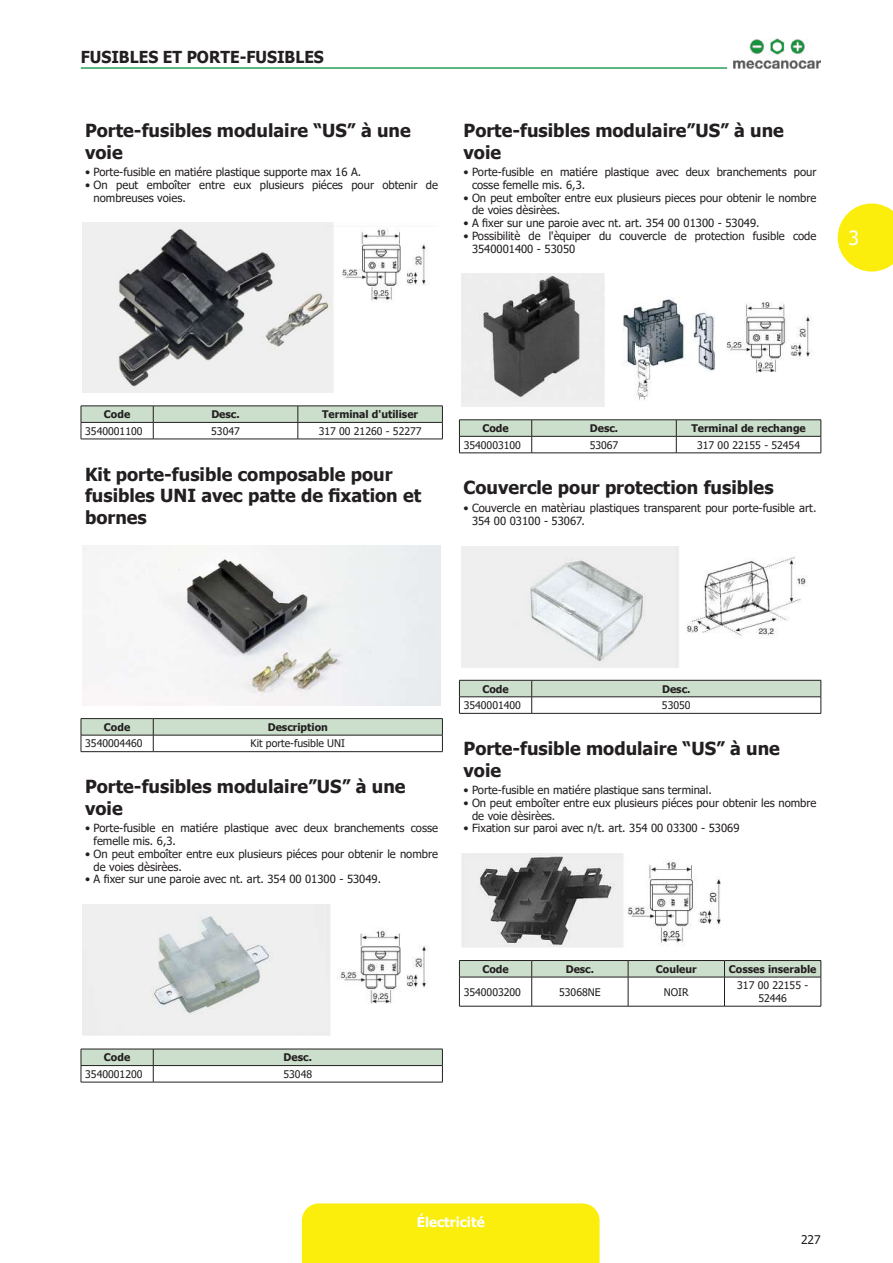
<style>
.page{position:relative;width:893px;height:1263px;background:#fff}
.page>*{position:absolute;margin:0;border:0;box-sizing:border-box;transform-origin:0 0}
.t1{font:19.5px "Tahoma";color:#fff}
.t2{font:700 18px/21.6px "Tahoma";color:#231f20}
.t3{font:700 16.5px "Tahoma";color:#231f20;scale:.95 1}
.t4{font:700 13.5px "Tahoma";color:#fff}
.t5{font:12px "Tahoma";color:#231f20}
.t6{font:11.25px/12.8px "Tahoma";color:#231f20}
.t7{font:10.5px/12.6px "Tahoma";color:#231f20;text-align:center}
.t8{font:700 10.5px "Tahoma";color:#231f20}
</style>
<div class="page">
<div style="left:302px;top:1203px;width:298px;height:60px;background:#fbed0c"></div>
<svg style="left:838px;top:203px;width:55px;height:69px"></svg>
<img style="left:733px;top:38px;width:88px;height:31px">
<hr style="left:81px;top:67px;width:646px;height:2px;background:#2a9e59">
<img style="left:83px;top:223px;width:344px;height:170px">
<svg style="left:81px;top:406px;width:362px;height:33px"></svg>
<hr style="left:81px;top:439px;width:72px;height:1px;background:#231f20">
<hr style="left:153px;top:439px;width:145px;height:1px;background:#231f20">
<hr style="left:298px;top:439px;width:145px;height:1px;background:#231f20">
<img style="left:83px;top:545px;width:357px;height:161px">
<hr style="left:81px;top:718px;width:72px;height:1px;background:#231f20">
<hr style="left:153px;top:718px;width:290px;height:1px;background:#231f20">
<svg style="left:81px;top:719px;width:362px;height:32px"></svg>
<hr style="left:81px;top:751px;width:72px;height:1px;background:#231f20">
<hr style="left:153px;top:751px;width:290px;height:1px;background:#231f20">
<img style="left:83px;top:905px;width:346px;height:131px">
<svg style="left:81px;top:1049px;width:362px;height:33px"></svg>
<hr style="left:81px;top:1082px;width:72px;height:1px;background:#231f20">
<hr style="left:153px;top:1082px;width:290px;height:1px;background:#231f20">
<img style="left:461px;top:274px;width:351px;height:133px">
<hr style="left:459px;top:419px;width:73px;height:1px;background:#231f20">
<hr style="left:532px;top:419px;width:144px;height:1px;background:#231f20">
<hr style="left:676px;top:419px;width:145px;height:1px;background:#231f20">
<svg style="left:459px;top:420px;width:363px;height:33px"></svg>
<hr style="left:459px;top:453px;width:73px;height:1px;background:#231f20">
<hr style="left:532px;top:453px;width:144px;height:1px;background:#231f20">
<hr style="left:676px;top:453px;width:145px;height:1px;background:#231f20">
<img style="left:461px;top:546px;width:347px;height:121px">
<svg style="left:459px;top:680px;width:363px;height:33px"></svg>
<hr style="left:459px;top:713px;width:73px;height:1px;background:#231f20">
<hr style="left:532px;top:713px;width:289px;height:1px;background:#231f20">
<img style="left:461px;top:854px;width:260px;height:93px">
<svg style="left:459px;top:960px;width:363px;height:46px"></svg>
<hr style="left:459px;top:1006px;width:73px;height:1px;background:#231f20">
<hr style="left:532px;top:1006px;width:96px;height:1px;background:#231f20">
<hr style="left:628px;top:1006px;width:96px;height:1px;background:#231f20">
<hr style="left:724px;top:1006px;width:97px;height:1px;background:#231f20">
<h3 class="t3" style="left:81px;top:45px;width:21px">Fusibles</h3>
<h3 class="t3" style="left:163px;top:45px;width:99px">et porte-fusibles</h3>
<h2 class="t2" style="left:85px;top:120px;width:327px">Porte-fusibles modulaire “US” à une voie</h2>
<p class="t6" style="left:85px;top:166px;width:278px">• Porte-fusible en matiére plastique supporte max 16 A.</p>
<p class="t6" style="left:94px;top:179px;width:346px;text-indent:-9px">• On peut emboîter entre eux plusieurs piéces pour obtenir de nombreuses voies.</p>
<h2 class="t2" style="left:463px;top:120px;width:322px">Porte-fusibles modulaire”US” à une voie</h2>
<p class="t6" style="left:472px;top:166px;width:346px;text-indent:-9px">• Porte-fusible en matiére plastique avec deux branchements pour cosse femelle mis. 6,3.</p>
<p class="t6" style="left:472px;top:192px;width:346px;text-indent:-9px">• On peut emboîter entre eux plusieurs pieces pour obtenir le nombre de voies dèsirèes.</p>
<p class="t6" style="left:463px;top:217px;width:298px">• A fixer sur une paroie avec nt. art. 354 00 01300 - 53049.</p>
<p class="t6" style="left:472px;top:230px;width:346px;text-indent:-9px">• Possibilitè de l'èquiper du couvercle de protection fusible code<br>3540001400 - 53050</p>
<h1 class="t1" style="left:848px;top:225px;width:12px">3</h1>
<p class="t8" style="left:104px;top:407px;width:28px">Code</p>
<p class="t8" style="left:211px;top:407px;width:30px">Desc.</p>
<p class="t8" style="left:322px;top:407px;width:97px">Terminal d'utiliser</p>
<p class="t7" style="left:85px;top:425px;width:59px">3540001100</p>
<p class="t7" style="left:211px;top:425px;width:30px">53047</p>
<p class="t7" style="left:319px;top:425px;width:104px">317 00 21260 - 52277</p>
<h2 class="t2" style="left:85px;top:464px;width:338px">Kit porte-fusible composable pour fusibles UNI avec patte de fixation et bornes</h2>
<p class="t8" style="left:482px;top:421px;width:28px">Code</p>
<p class="t8" style="left:590px;top:421px;width:30px">Desc.</p>
<p class="t8" style="left:691px;top:421px;width:116px">Terminal de rechange</p>
<p class="t7" style="left:464px;top:439px;width:59px">3540003100</p>
<p class="t7" style="left:590px;top:439px;width:30px">53067</p>
<p class="t7" style="left:697px;top:439px;width:104px">317 00 22155 - 52454</p>
<h2 class="t2" style="left:463px;top:478px;width:312px">Couvercle pour protection fusibles</h2>
<p class="t6" style="left:472px;top:502px;width:346px;text-indent:-9px">• Couvercle en matèriau plastiques transparent pour porte-fusible art.<br>354 00 03100 - 53067.</p>
<p class="t8" style="left:104px;top:720px;width:28px">Code</p>
<p class="t8" style="left:268px;top:720px;width:62px">Description</p>
<p class="t7" style="left:85px;top:738px;width:59px">3540004460</p>
<p class="t7" style="left:251px;top:738px;width:96px">Kit porte-fusible UNI</p>
<h2 class="t2" style="left:85px;top:777px;width:322px">Porte-fusibles modulaire”US” à une voie</h2>
<p class="t6" style="left:94px;top:822px;width:346px;text-indent:-9px">• Porte-fusible en matiére plastique avec deux branchements cosse femelle mis. 6,3.</p>
<p class="t6" style="left:94px;top:848px;width:346px;text-indent:-9px">• On peut emboîter entre eux plusieurs piéces pour obtenir le nombre de voies dèsirèes.</p>
<p class="t6" style="left:85px;top:873px;width:298px">• A fixer sur une paroie avec nt. art. 354 00 01300 - 53049.</p>
<p class="t8" style="left:482px;top:681px;width:28px">Code</p>
<p class="t8" style="left:662px;top:681px;width:30px">Desc.</p>
<p class="t7" style="left:464px;top:699px;width:59px">3540001400</p>
<p class="t7" style="left:662px;top:699px;width:30px">53050</p>
<h2 class="t2" style="left:463px;top:738px;width:318px">Porte-fusible modulaire “US” à une voie</h2>
<p class="t6" style="left:463px;top:784px;width:250px">• Porte-fusible en matiére plastique sans terminal.</p>
<p class="t6" style="left:472px;top:797px;width:346px;text-indent:-9px">• On peut emboîter entre eux plusieurs piéces pour obtenir les nombre de voie dèsirèes.</p>
<p class="t6" style="left:463px;top:822px;width:278px">• Fixation sur paroi avec n/t. art. 354 00 03300 - 53069</p>
<p class="t8" style="left:104px;top:1050px;width:28px">Code</p>
<p class="t8" style="left:284px;top:1050px;width:30px">Desc.</p>
<p class="t7" style="left:85px;top:1068px;width:59px">3540001200</p>
<p class="t7" style="left:283px;top:1068px;width:30px">53048</p>
<p class="t8" style="left:482px;top:962px;width:28px">Code</p>
<p class="t8" style="left:566px;top:962px;width:30px">Desc.</p>
<p class="t8" style="left:656px;top:962px;width:42px">Couleur</p>
<p class="t8" style="left:729px;top:962px;width:89px">Cosses inserable</p>
<p class="t7" style="left:464px;top:986px;width:59px">3540003200</p>
<p class="t7" style="left:559px;top:986px;width:43px">53068NE</p>
<p class="t7" style="left:664px;top:986px;width:26px">NOIR</p>
<p class="t7" style="left:737px;top:980px;width:73px">317 00 22155 -<br>52446</p>
<p class="t4" style="left:417px;top:1212px;width:69px">Électricité</p>
<p class="t5" style="left:801px;top:1231px;width:21px">227</p>
</div>
